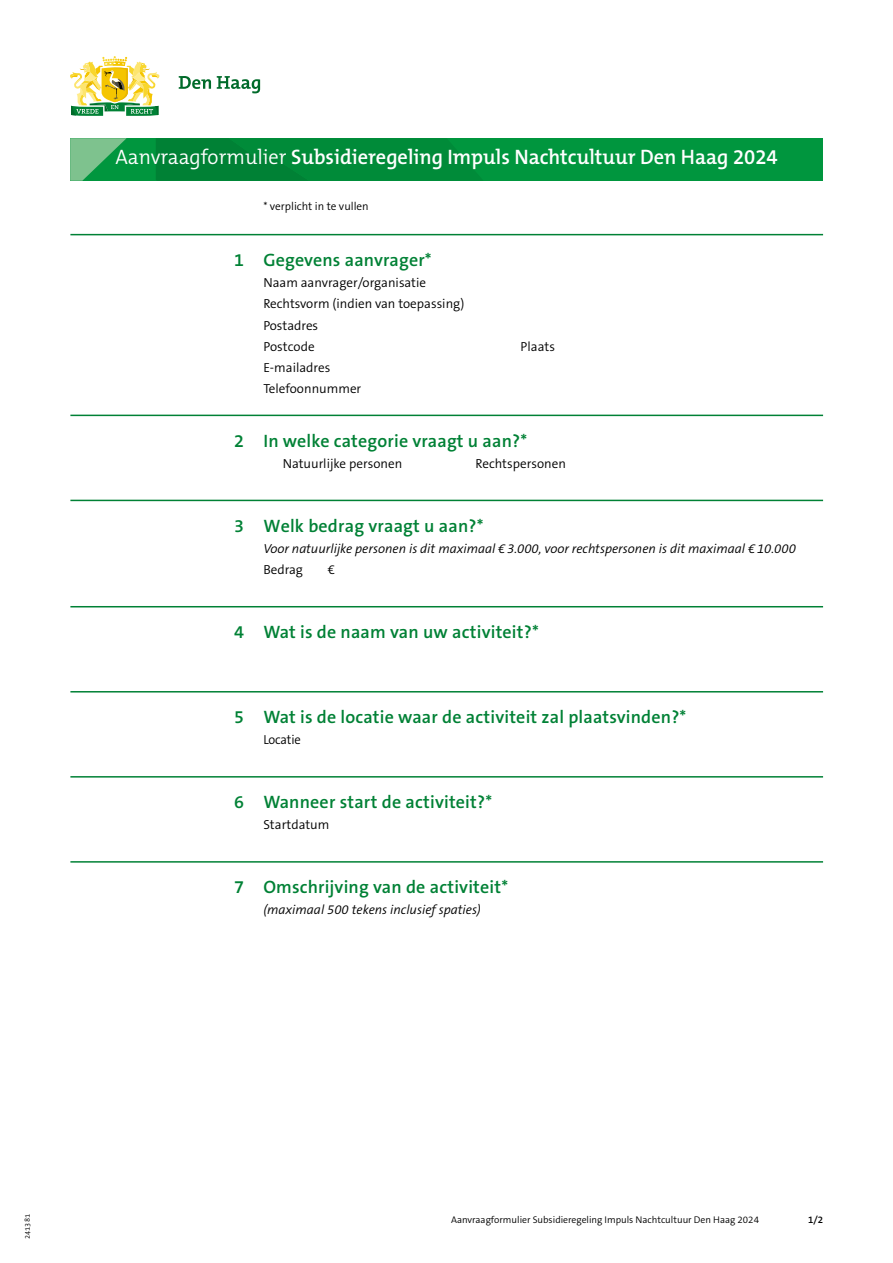
<style>
.page{position:relative;width:893px;height:1263px;background:#fff}
.page>*{position:absolute;margin:0;border:0;box-sizing:border-box;transform-origin:0 0}
.Form_Titel{font:600 21px "The Mix B W6";color:#fff}
.Form_Vraag_Titel{font:600 18px "The Sans B W6";letter-spacing:.01em;color:#008135}
.Form_Brood_Antwoord{font:300 13.2px "The Sans B W4";color:#000}
.Form_Brood_Antwoord-2{font:italic 300 13.2px "The Sans B W4";color:#000}
.Form_Brood_Toelichting{font:italic 300 13.2px "The Sans B W4";color:#000}
.Form_Brood_Toelichting-2{font:300 13.2px "The Sans B W4";color:#000}
.Form_Brood_Antwoord-3{font:300 13.2px "The Sans B W4";color:#000;scale:.96 1}
.Form_Introductie_toelichting{font:300 11.25px "The Sans B W4";color:#000}
.t1{font:300 9.75px "The Sans B W4";color:#000}
.t2{font:600 9.75px "The Sans B W6";color:#000}
.s1{font-family:"The Mix B W4";font-weight:300}
</style>
<div class="page">
<div style="left:70px;top:138px;width:752px;height:43px;background:#00963e"></div>
<svg style="left:70px;top:138px;width:412px;height:43px"></svg>
<svg style="left:179px;top:76px;width:81px;height:17px"></svg>
<svg style="left:70px;top:56px;width:90px;height:60px"></svg>
<hr style="left:70px;top:234px;width:753px;height:1px;background:#008135">
<hr style="left:70px;top:415px;width:753px;height:1px;background:#008135">
<hr style="left:70px;top:500px;width:753px;height:1px;background:#008135">
<hr style="left:70px;top:606px;width:753px;height:1px;background:#008135">
<hr style="left:70px;top:691px;width:753px;height:1px;background:#008135">
<hr style="left:70px;top:776px;width:753px;height:1px;background:#008135">
<hr style="left:70px;top:861px;width:753px;height:2px;background:#008135">
<h1 class="Form_Titel" style="left:115px;top:144px;width:664px"><span class="s1">Aanvraagformulier</span> Subsidieregeling Impuls Nachtcultuur Den Haag 2024</h1>
<p class="Form_Introductie_toelichting" style="left:263px;top:199px;width:107px">* verplicht in te vullen</p>
<h3 class="Form_Vraag_Titel" style="left:234px;top:248px;width:199px">1 Gegevens aanvrager*</h3>
<p class="Form_Brood_Antwoord" style="left:263px;top:274px;width:164px">Naam aanvrager/organisatie</p>
<p class="Form_Brood_Antwoord" style="left:263px;top:295px;width:202px">Rechtsvorm (indien van toepassing)</p>
<p class="Form_Brood_Antwoord" style="left:263px;top:317px;width:56px">Postadres</p>
<p class="Form_Brood_Antwoord" style="left:263px;top:338px;width:53px">Postcode</p>
<p class="Form_Brood_Antwoord" style="left:521px;top:338px;width:36px">Plaats</p>
<p class="Form_Brood_Antwoord" style="left:263px;top:359px;width:68px">E-mailadres</p>
<p class="Form_Brood_Antwoord" style="left:263px;top:380px;width:99px">Telefoonnummer</p>
<h3 class="Form_Vraag_Titel" style="left:234px;top:429px;width:295px">2 In welke categorie vraagt u aan?*</h3>
<p class="Form_Brood_Toelichting-2" style="left:283px;top:455px;width:121px">Natuurlijke personen</p>
<p class="Form_Brood_Toelichting-2" style="left:476px;top:455px;width:92px">Rechtspersonen</p>
<h3 class="Form_Vraag_Titel" style="left:234px;top:514px;width:251px">3 Welk bedrag vraagt u aan?*</h3>
<p class="Form_Brood_Antwoord-2" style="left:263px;top:540px;width:534px">Voor natuurlijke personen is dit maximaal €3.000, voor rechtspersonen is dit maximaal €10.000</p>
<p class="Form_Brood_Antwoord" style="left:263px;top:561px;width:41px">Bedrag</p>
<p class="Form_Brood_Antwoord" style="left:328px;top:561px;width:9px">€</p>
<h3 class="Form_Vraag_Titel" style="left:234px;top:620px;width:306px">4 Wat is de naam van uw activiteit?*</h3>
<h3 class="Form_Vraag_Titel" style="left:234px;top:705px;width:454px">5 Wat is de locatie waar de activiteit zal plaatsvinden?*</h3>
<p class="Form_Brood_Antwoord-3" style="left:263px;top:731px;width:41px">Locatie</p>
<h3 class="Form_Vraag_Titel" style="left:234px;top:790px;width:260px">6 Wanneer start de activiteit?*</h3>
<p class="Form_Brood_Antwoord" style="left:263px;top:816px;width:68px">Startdatum</p>
<h3 class="Form_Vraag_Titel" style="left:234px;top:875px;width:275px">7 Omschrijving van de activiteit*</h3>
<p class="Form_Brood_Toelichting" style="left:263px;top:902px;width:219px">(maximaal 500 tekens inclusief spaties)</p>
<p class="t1" style="left:451px;top:1213px;width:309px">Aanvraagformulier Subsidieregeling Impuls Nachtcultuur Den Haag 2024</p>
<p class="t2" style="left:808px;top:1213px;width:17px">1/2</p>
</div>
